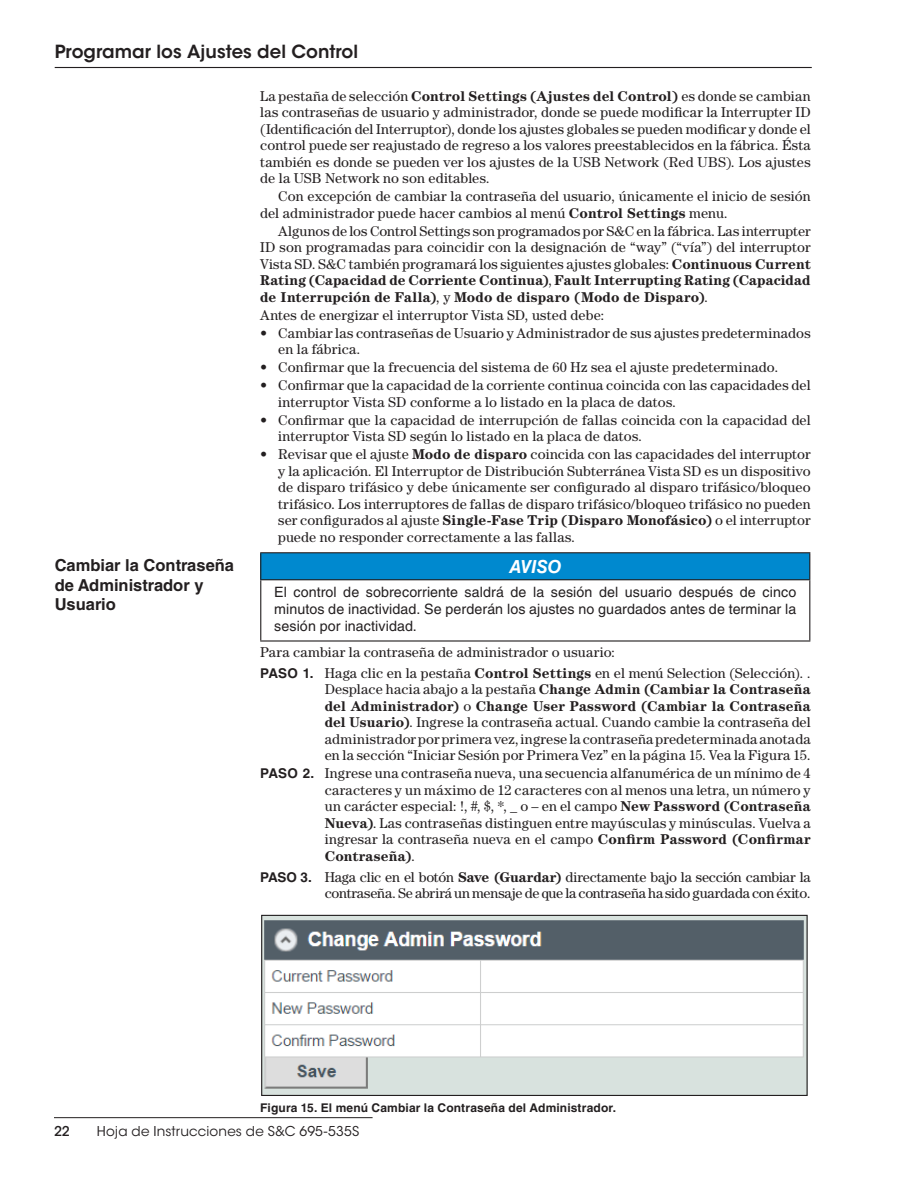
<style>
.page{position:relative;width:918px;height:1188px;background:#fff}
.page>*{position:absolute;margin:0;border:0;box-sizing:border-box;transform-origin:0 0}
.t1{font:600 18px "ITC Avant Garde Std";color:#231f20}
.t2{font:italic 700 18px "Helvetica LT Std";letter-spacing:-.005em;color:#fff}
.t3{font:700 16.5px/19.5px "Helvetica LT Std";color:#231f20}
.t4{font:14.25px/16.5px "Century Std";letter-spacing:.01em;color:#231f20;text-align:justify}
.t5{font:14.25px/16.5px "Helvetica LT Std";letter-spacing:.005em;color:#231f20;text-align:justify}
.t6{font:14.25px/16.5px "Century Std";letter-spacing:-.01em;color:#231f20;text-align:right}
.t7{font:13.5px "ITC Avant Garde Std";letter-spacing:.01em;color:#231f20}
.t8{font:500 13.5px "ITC Avant Garde Std";color:#231f20}
.t9{font:700 12px "Helvetica LT Std";letter-spacing:.015em;color:#231f20}
.s1{font-weight:700}
.s2{font-family:"Helvetica LT Std";font-weight:700;font-size:13.5px}
</style>
<div class="page">
<hr style="left:54px;top:1117px;width:319px;height:1px;background:#231f20">
<hr style="left:55px;top:67px;width:757px;height:1px;background:#231f20">
<div style="left:261px;top:553px;width:549px;height:27px;background:#0089cf"></div>
<hr style="left:260px;top:552px;width:550px;height:1px;background:#231f20">
<svg style="left:260px;top:553px;width:1px;height:26px"></svg>
<svg style="left:809px;top:553px;width:1px;height:26px"></svg>
<hr style="left:260px;top:580px;width:1px;height:60px;background:#231f20">
<hr style="left:809px;top:580px;width:1px;height:60px;background:#231f20">
<hr style="left:260px;top:640px;width:550px;height:2px;background:#231f20">
<hr style="left:260px;top:579px;width:550px;height:1px;background:#231f20">
<img style="left:263px;top:917px;width:543px;height:177px">
<div style="left:261px;top:915px;width:547px;height:181px;border:1px solid #231f20"></div>
<p class="t1" style="left:55px;top:40px;width:305px">Programar los Ajustes del Control</p>
<p class="t4" style="left:260px;top:87px;width:552px">La pestaña de selección <span class="s1">Control Settings (Ajustes del Control)</span> es donde se cambian las contraseñas de usuario y administrador, donde se puede modificar la Interrupter ID (Identificación del Interruptor), donde los ajustes globales se pueden modificar y donde el control puede ser reajustado de regreso a los valores preestablecidos en la fábrica. Ésta también es donde se pueden ver los ajustes de la USB Network (Red UBS). Los ajustes de la USB Network no son editables.</p>
<p class="t4" style="left:260px;top:188px;width:552px;text-indent:18px">Con excepción de cambiar la contraseña del usuario, únicamente el inicio de sesión del administrador puede hacer cambios al menú <span class="s1">Control Settings</span> menu.</p>
<p class="t4" style="left:260px;top:222px;width:552px;text-indent:18px">Algunos de los Control Settings son programados por S&amp;C en la fábrica. Las interrupter ID son programadas para coincidir con la designación de “way” (“vía”) del interruptor Vista SD. S&amp;C también programará los siguientes ajustes globales: <span class="s1">Continuous Current Rating (Capacidad de Corriente Continua)</span>, <span class="s1">Fault Interrupting Rating (Capacidad de Interrupción de Falla)</span>, y <span class="s1">Modo de disparo (Modo de Disparo)</span>.</p>
<p class="t4" style="left:260px;top:306px;width:346px">Antes de energizar el interruptor Vista SD, usted debe:</p>
<p class="t4" style="left:278px;top:324px;width:534px;text-indent:-18px">• Cambiar las contraseñas de Usuario y Administrador de sus ajustes predeterminados en la fábrica.</p>
<p class="t4" style="left:260px;top:359px;width:520px">• Confirmar que la frecuencia del sistema de 60 Hz sea el ajuste predeterminado.</p>
<p class="t4" style="left:278px;top:377px;width:534px;text-indent:-18px">• Confirmar que la capacidad de la corriente continua coincida con las capacidades del interruptor Vista SD conforme a lo listado en la placa de datos.</p>
<p class="t4" style="left:278px;top:411px;width:534px;text-indent:-18px">• Confirmar que la capacidad de interrupción de fallas coincida con la capacidad del interruptor Vista SD según lo listado en la placa de datos.</p>
<p class="t4" style="left:278px;top:446px;width:534px;text-indent:-18px">• Revisar que el ajuste <span class="s1">Modo de disparo</span> coincida con las capacidades del interruptor y la aplicación. El Interruptor de Distribución Subterránea Vista SD es un dispositivo de disparo trifásico y debe únicamente ser configurado al disparo trifásico/bloqueo trifásico. Los interruptores de fallas de disparo trifásico/bloqueo trifásico no pueden ser configurados al ajuste <span class="s1">Single-Fase Trip (Disparo Monofásico)</span> o el interruptor puede no responder correctamente a las fallas.</p>
<p class="t2" style="left:509px;top:555px;width:54px">AVISO</p>
<p class="t5" style="left:274px;top:584px;width:524px">El control de sobrecorriente saldrá de la sesión del usuario después de cinco minutos de inactividad . Se perderán los ajustes no guardados antes de terminar la sesión por inactividad .</p>
<p class="t4" style="left:260px;top:641px;width:552px;line-height:21px">Para cambiar la contraseña de administrador o usuario:<br><span class="s2">PASO 1.</span> Haga clic en la pestaña <span class="s1">Control Settings</span> en el menú Selection (Selección). .</p>
<p class="t4" style="left:325px;top:681px;width:488px">Desplace hacia abajo a la pestaña <span class="s1">Change Admin (Cambiar la Contraseña del Administrador)</span> o <span class="s1">Change User Password (Cambiar la Contraseña del Usuario)</span>. Ingrese la contraseña actual. Cuando cambie la contraseña del administrador por primera vez, ingrese la contraseña predeterminada anotada en la sección “Iniciar Sesión por Primera Vez” en la página 15. Vea la Figura 15.</p>
<p class="t4" style="left:325px;top:765px;width:488px;text-indent:-64px"><span class="s2">PASO 2.</span> Ingrese una contraseña nueva, una secuencia alfanumérica de un mínimo de 4 caracteres y un máximo de 12 caracteres con al menos una letra, un número y un carácter especial: !, #, $, *, _ o – en el campo <span class="s1">New Password (Contraseña Nueva)</span>. Las contraseñas distinguen entre mayúsculas y minúsculas. Vuelva a ingresar la contraseña nueva en el campo <span class="s1">Confirm Password (Confirmar Contraseña)</span>.</p>
<p class="t6" style="left:260px;top:868px;width:552px"><span class="s2">PASO 3.</span> Haga clic en el botón <span class="s1">Save (Guardar)</span> directamente bajo la sección cambiar la contraseña. Se abrirá un mensaje de que la contraseña ha sido guardada con éxito.</p>
<p class="t3" style="left:55px;top:556px;width:181px">Cambiar la Contraseña de Administrador y<br>Usuario</p>
<p class="t9" style="left:260px;top:1101px;width:357px">Figura 15. El menú Cambiar la Contraseña del Administrador.</p>
<p class="t8" style="left:54px;top:1123px;width:17px">22</p>
<p class="t7" style="left:97px;top:1123px;width:264px">Hoja de Instrucciones de S&amp;C 695-535S</p>
</div>
